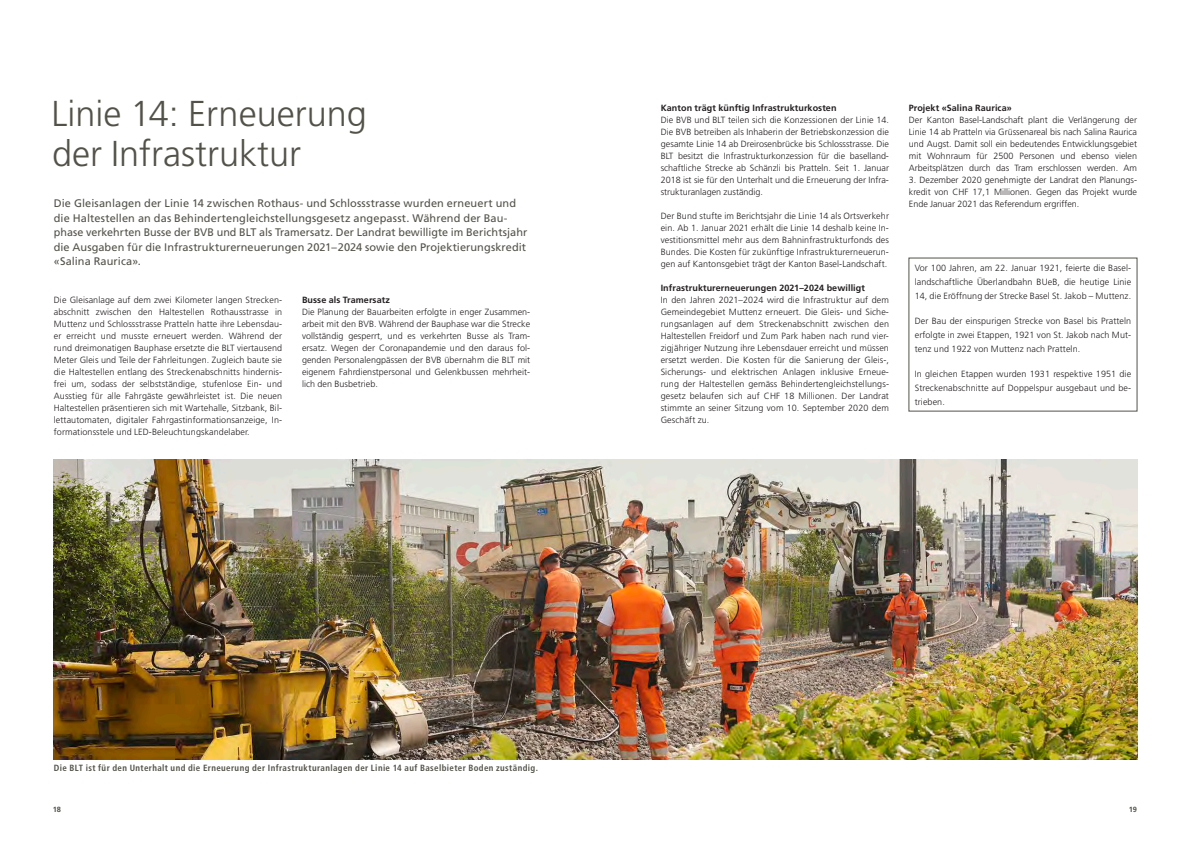
<style>
.page{position:relative;width:1191px;height:842px;background:#fff}
.page>*{position:absolute;margin:0;border:0;box-sizing:border-box;transform-origin:0 0}
._01_Titel_36_40{font:300 36px/40px "Frutiger LT Std";color:#535249}
._02_Einleitung_11_15{font:11px/14.5px "Frutiger LT Std";letter-spacing:.005em;color:#535249}
._03_FT_9_12{font:300 9px/12px "Frutiger LT Std";letter-spacing:.01em;color:#231f20;text-align:justify}
._03_FT___UT{font:700 9px "Frutiger LT Std";letter-spacing:.01em;color:#231f20}
.Bildlegende{font:700 condensed 9px "Frutiger LT Std";letter-spacing:.045em;color:#535249}
.t1{font:700 7.5px "Frutiger LT Std";color:#535249}
</style>
<div class="page">
<img style="left:54px;top:459px;width:1083px;height:300px">
<p class="_01_Titel_36_40" style="left:51px;top:94px;width:317px">Linie 14: Erneuerung der Infrastruktur</p>
<p class="_02_Einleitung_11_15" style="left:54px;top:196px;width:475px">Die Gleisanlagen der Linie 14 zwischen Rothaus- und Schlossstrasse wurden erneuert und die Haltestellen an das Behindertengleichstellungsgesetz angepasst. Während der Bau&shy;phase verkehrten Busse der BVB und BLT als Tramersatz. Der Landrat bewilligte im Berichtsjahr die Ausgaben für die Infrastrukturerneuerungen 2021–2024 sowie den Projektierungskredit «Salina Raurica».</p>
<p class="_03_FT_9_12" style="left:54px;top:294px;width:230px">Die Gleisanlage auf dem zwei Kilometer langen Strecken&shy;abschnitt zwischen den Haltestellen Rothausstrasse in Muttenz und Schlossstrasse Pratteln hatte ihre Lebensdau&shy;er erreicht und musste erneuert werden. Während der rund dreimonatigen Bauphase ersetzte die BLT viertausend Meter Gleis und Teile der Fahrleitungen. Zugleich baute sie die Haltestellen entlang des Streckenabschnitts hindernis&shy;frei um, sodass der selbstständige, stufenlose Ein- und Ausstieg für alle Fahrgäste gewährleistet ist. Die neuen Haltestellen präsentieren sich mit Wartehalle, Sitzbank, Bil&shy;lettautomaten, digitaler Fahrgastinformationsanzeige, In&shy;formationsstele und LED-Beleuchtungskandelaber.</p>
<p class="_03_FT___UT" style="left:302px;top:295px;width:89px">Busse als Tramersatz</p>
<p class="_03_FT_9_12" style="left:302px;top:306px;width:230px">Die Planung der Bauarbeiten erfolgte in enger Zusammen&shy;arbeit mit den BVB. Während der Bauphase war die Strecke vollständig gesperrt, und es verkehrten Busse als Tram&shy;ersatz. Wegen der Coronapandemie und den daraus fol&shy;genden Personalengpässen der BVB übernahm die BLT mit eigenem Fahrdienstpersonal und Gelenkbussen mehrheit&shy;lich den Busbetrieb.</p>
<p class="_03_FT___UT" style="left:660px;top:103px;width:177px">Kanton trägt künftig Infrastrukturkosten</p>
<p class="_03_FT_9_12" style="left:660px;top:114px;width:230px">Die BVB und BLT teilen sich die Konzessionen der Linie 14.<br>Die BVB betreiben als Inhaberin der Betriebskonzession die gesamte Linie 14 ab Dreirosenbrücke bis Schlossstrasse. Die BLT besitzt die Infrastrukturkonzession für die baselland&shy;schaftliche Strecke ab Schänzli bis Pratteln. Seit 1. Januar 2018 ist sie für den Unterhalt und die Erneuerung der Infra&shy;strukturanlagen zuständig.</p>
<p class="_03_FT_9_12" style="left:660px;top:210px;width:230px">Der Bund stufte im Berichtsjahr die Linie 14 als Ortsverkehr ein. Ab 1. Januar 2021 erhält die Linie 14 deshalb keine In&shy;vestitionsmittel mehr aus dem Bahninfrastrukturfonds des Bundes. Die Kosten für zukünftige Infrastrukturerneuerun&shy;gen auf Kantonsgebiet trägt der Kanton Basel-Landschaft.</p>
<p class="_03_FT___UT" style="left:660px;top:283px;width:206px">Infrastrukturerneuerungen 2021–2024 bewilligt</p>
<p class="_03_FT_9_12" style="left:660px;top:294px;width:230px">In den Jahren 2021–2024 wird die Infrastruktur auf dem Gemeindegebiet Muttenz erneuert. Die Gleis- und Siche&shy;rungsanlagen auf dem Streckenabschnitt zwischen den Haltestellen Freidorf und Zum Park haben nach rund vier&shy;zigjähriger Nutzung ihre Lebensdauer erreicht und müssen ersetzt werden. Die Kosten für die Sanierung der Gleis-, Sicherungs- und elektrischen Anlagen inklusive Erneue&shy;rung der Haltestellen gemäss Behindertengleichstellungs&shy;gesetz belaufen sich auf CHF 18 Millionen. Der Landrat stimmte an seiner Sitzung vom 10. September 2020 dem Geschäft zu.</p>
<p class="_03_FT___UT" style="left:909px;top:103px;width:104px">Projekt «Salina Raurica»</p>
<p class="_03_FT_9_12" style="left:909px;top:114px;width:230px">Der Kanton Basel-Landschaft plant die Verlängerung der Linie 14 ab Pratteln via Grüssenareal bis nach Salina Raurica und Augst. Damit soll ein bedeutendes Entwicklungsgebiet mit Wohnraum für 2500 Personen und ebenso vielen Arbeitsplätzen durch das Tram erschlossen werden. Am</p>
<p class="_03_FT_9_12" style="left:909px;top:174px;width:230px">3. Dezember 2020 genehmigte der Landrat den Planungs&shy;kredit von CHF 17,1 Millionen. Gegen das Projekt wurde Ende Januar 2021 das Referendum ergriffen.</p>
<p class="_03_FT_9_12" style="left:914px;top:261px;width:218px;line-height:14px">Vor 100 Jahren, am 22. Januar 1921, feierte die Basel&shy;landschaftliche Überlandbahn BUeB, die heutige Linie 14, die Eröffnung der Strecke Basel St. Jakob – Muttenz.</p>
<p class="_03_FT_9_12" style="left:914px;top:314px;width:218px;line-height:14px">Der Bau der einspurigen Strecke von Basel bis Pratteln erfolgte in zwei Etappen, 1921 von St. Jakob nach Mut&shy;tenz und 1922 von Muttenz nach Pratteln.</p>
<p class="_03_FT_9_12" style="left:914px;top:367px;width:218px;line-height:14px">In gleichen Etappen wurden 1931 respektive 1951 die Streckenabschnitte auf Doppelspur ausgebaut und be&shy;trieben.</p>
<p class="Bildlegende" style="left:54px;top:763px;width:486px">Die BLT ist für den Unterhalt und die Erneuerung der Infrastrukturanlagen der Linie 14 auf Baselbieter Boden zuständig.</p>
<p class="t1" style="left:53px;top:805px;width:10px">18</p>
<p class="t1" style="left:1128px;top:805px;width:10px">19</p>
</div>
